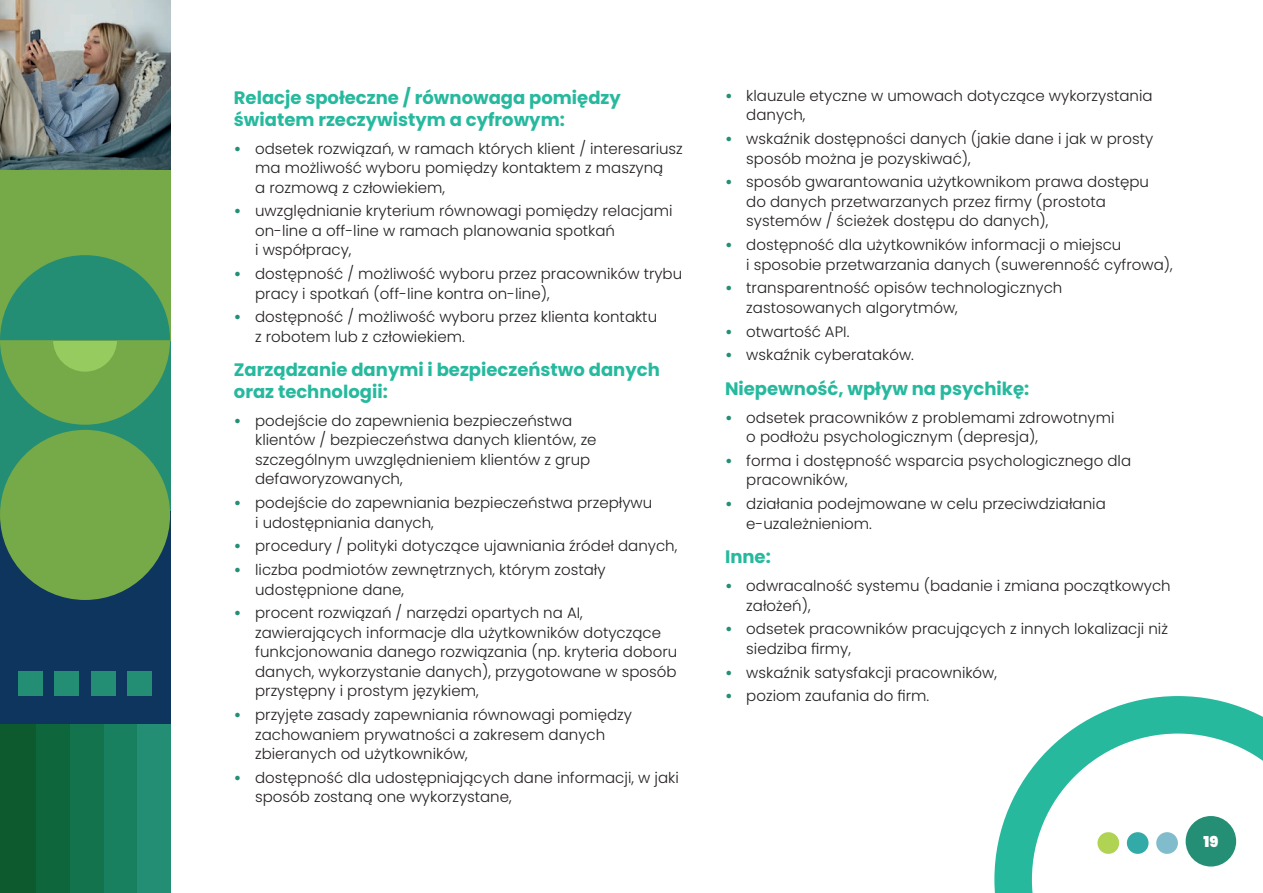
<style>
.page{position:relative;width:1263px;height:893px;background:#fff}
.page>*{position:absolute;margin:0;border:0;box-sizing:border-box;transform-origin:0 0}
.t1{font:700 18px/21.6px "Poppins";color:#26b99e}
.t2{font:300 15px/19.5px "Poppins";color:#231f20}
.t3{font:900 15px "Poppins";color:#fff}
.s1{font-weight:700;color:#248f75}
</style>
<div class="page">
<img style="left:0;top:0;width:170px;height:170px">
<div style="left:134px;top:723px;width:36px;height:170px;background:#248e75"></div>
<div style="left:101px;top:723px;width:36px;height:170px;background:#187f5f"></div>
<div style="left:67px;top:723px;width:36px;height:170px;background:#13734c"></div>
<div style="left:33px;top:723px;width:36px;height:170px;background:#0d663c"></div>
<div style="left:0;top:723px;width:36px;height:170px;background:#0d5a2e"></div>
<div style="left:0;top:510px;width:170px;height:214px;background:#0e355d"></div>
<div style="left:0;top:340px;width:170px;height:170px;background:#248e75"></div>
<div style="left:0;top:255px;width:170px;height:170px;background:#76a948;border-radius:50%"></div>
<div style="left:0;top:430px;width:170px;height:170px;background:#76a948;border-radius:50%"></div>
<div style="left:53px;top:308px;width:64px;height:64px;background:#96cb5f;border-radius:50%"></div>
<div style="left:0;top:170px;width:170px;height:170px;background:#76a948"></div>
<div style="left:18px;top:671px;width:24px;height:24px;background:#248e75"></div>
<div style="left:55px;top:671px;width:24px;height:24px;background:#248e75"></div>
<div style="left:91px;top:671px;width:24px;height:24px;background:#248e75"></div>
<div style="left:128px;top:671px;width:24px;height:24px;background:#248e75"></div>
<svg style="left:0;top:255px;width:170px;height:85px"></svg>
<svg style="left:994px;top:696px;width:269px;height:197px"></svg>
<div style="left:1185px;top:816px;width:51px;height:50px;background:#248f75;border-radius:50%"></div>
<div style="left:1156px;top:832px;width:22px;height:22px;background:#80bccc;border-radius:50%"></div>
<div style="left:1127px;top:832px;width:21px;height:22px;background:#32aaa7;border-radius:50%"></div>
<div style="left:1097px;top:832px;width:22px;height:22px;background:#b1d354;border-radius:50%"></div>
<p class="t1" style="left:234px;top:87px;width:388px">Relacje społeczne / równowaga pomiędzy światem rzeczywistym a cyfrowym:</p>
<p class="t2" style="left:255px;top:139px;width:429px;text-indent:-21px"><span class="s1">•</span> odsetek rozwiązań, w ramach których klient / interesariusz ma możliwość wyboru pomiędzy kontaktem z maszyną<br>a rozmową z człowiekiem,</p>
<p class="t2" style="left:255px;top:201px;width:419px;text-indent:-21px"><span class="s1">•</span> uwzględnianie kryterium równowagi pomiędzy relacjami on-line a off-line w ramach planowania spotkań<br>i współpracy,</p>
<p class="t2" style="left:255px;top:264px;width:429px;text-indent:-21px"><span class="s1">•</span> dostępność / możliwość wyboru przez pracowników trybu pracy i spotkań (off-line kontra on-line),</p>
<p class="t2" style="left:255px;top:307px;width:403px;text-indent:-21px"><span class="s1">•</span> dostępność / możliwość wyboru przez klienta kontaktu z robotem lub z człowiekiem.</p>
<p class="t1" style="left:234px;top:359px;width:427px">Zarządzanie danymi i bezpieczeństwo danych oraz technologii:</p>
<p class="t2" style="left:255px;top:411px;width:343px;text-indent:-21px"><span class="s1">•</span> podejście do zapewnienia bezpieczeństwa klientów / bezpieczeństwa danych klientów, ze szczególnym uwzględnieniem klientów z grup defaworyzowanych,</p>
<p class="t2" style="left:255px;top:493px;width:399px;text-indent:-21px"><span class="s1">•</span> podejście do zapewniania bezpieczeństwa przepływu i udostępniania danych,</p>
<p class="t2" style="left:234px;top:536px;width:445px"><span class="s1">•</span> procedury / polityki dotyczące ujawniania źródeł danych,</p>
<p class="t2" style="left:255px;top:560px;width:352px;text-indent:-21px"><span class="s1">•</span> liczba podmiotów zewnętrznych, którym zostały udostępnione dane,</p>
<p class="t2" style="left:255px;top:603px;width:424px;text-indent:-21px"><span class="s1">•</span> procent rozwiązań / narzędzi opartych na AI, zawierających informacje dla użytkowników dotyczące funkcjonowania danego rozwiązania (np. kryteria doboru danych, wykorzystanie danych), przygotowane w sposób przystępny i prostym językiem,</p>
<p class="t2" style="left:255px;top:705px;width:378px;text-indent:-21px"><span class="s1">•</span> przyjęte zasady zapewniania równowagi pomiędzy zachowaniem prywatności a zakresem danych zbieranych od użytkowników,</p>
<p class="t2" style="left:255px;top:768px;width:425px;text-indent:-21px"><span class="s1">•</span> dostępność dla udostępniających dane informacji, w jaki sposób zostaną one wykorzystane,</p>
<p class="t2" style="left:746px;top:86px;width:408px;text-indent:-21px"><span class="s1">•</span> klauzule etyczne w umowach dotyczące wykorzystania danych,</p>
<p class="t2" style="left:746px;top:129px;width:408px;text-indent:-21px"><span class="s1">•</span> wskaźnik dostępności danych (jakie dane i jak w prosty sposób można je pozyskiwać),</p>
<p class="t2" style="left:746px;top:172px;width:404px;text-indent:-21px"><span class="s1">•</span> sposób gwarantowania użytkownikom prawa dostępu do danych przetwarzanych przez firmy (prostota systemów / ścieżek dostępu do danych),</p>
<p class="t2" style="left:746px;top:235px;width:428px;text-indent:-21px"><span class="s1">•</span> dostępność dla użytkowników informacji o miejscu<br>i sposobie przetwarzania danych (suwerenność cyfrowa),</p>
<p class="t2" style="left:746px;top:278px;width:318px;text-indent:-21px"><span class="s1">•</span> transparentność opisów technologicznych zastosowanych algorytmów,</p>
<p class="t2" style="left:725px;top:322px;width:126px"><span class="s1">•</span> otwartość API.</p>
<p class="t2" style="left:725px;top:345px;width:190px"><span class="s1">•</span> wskaźnik cyberataków.</p>
<p class="t1" style="left:725px;top:378px;width:306px">Niepewność, wpływ na psychikę:</p>
<p class="t2" style="left:746px;top:408px;width:370px;text-indent:-21px"><span class="s1">•</span> odsetek pracowników z problemami zdrowotnymi o podłożu psychologicznym (depresja),</p>
<p class="t2" style="left:746px;top:451px;width:386px;text-indent:-21px"><span class="s1">•</span> forma i dostępność wsparcia psychologicznego dla pracowników,</p>
<p class="t2" style="left:746px;top:494px;width:361px;text-indent:-21px"><span class="s1">•</span> działania podejmowane w celu przeciwdziałania e-uzależnieniom.</p>
<p class="t1" style="left:725px;top:546px;width:47px">Inne:</p>
<p class="t2" style="left:746px;top:576px;width:426px;text-indent:-21px"><span class="s1">•</span> odwracalność systemu (badanie i zmiana początkowych założeń),</p>
<p class="t2" style="left:746px;top:619px;width:423px;text-indent:-21px"><span class="s1">•</span> odsetek pracowników pracujących z innych lokalizacji niż siedziba firmy,</p>
<p class="t2" style="left:725px;top:663px;width:274px"><span class="s1">•</span> wskaźnik satysfakcji pracowników,</p>
<p class="t2" style="left:725px;top:686px;width:206px"><span class="s1">•</span> poziom zaufania do firm.</p>
<p class="t3" style="left:1203px;top:833px;width:16px">19</p>
</div>
